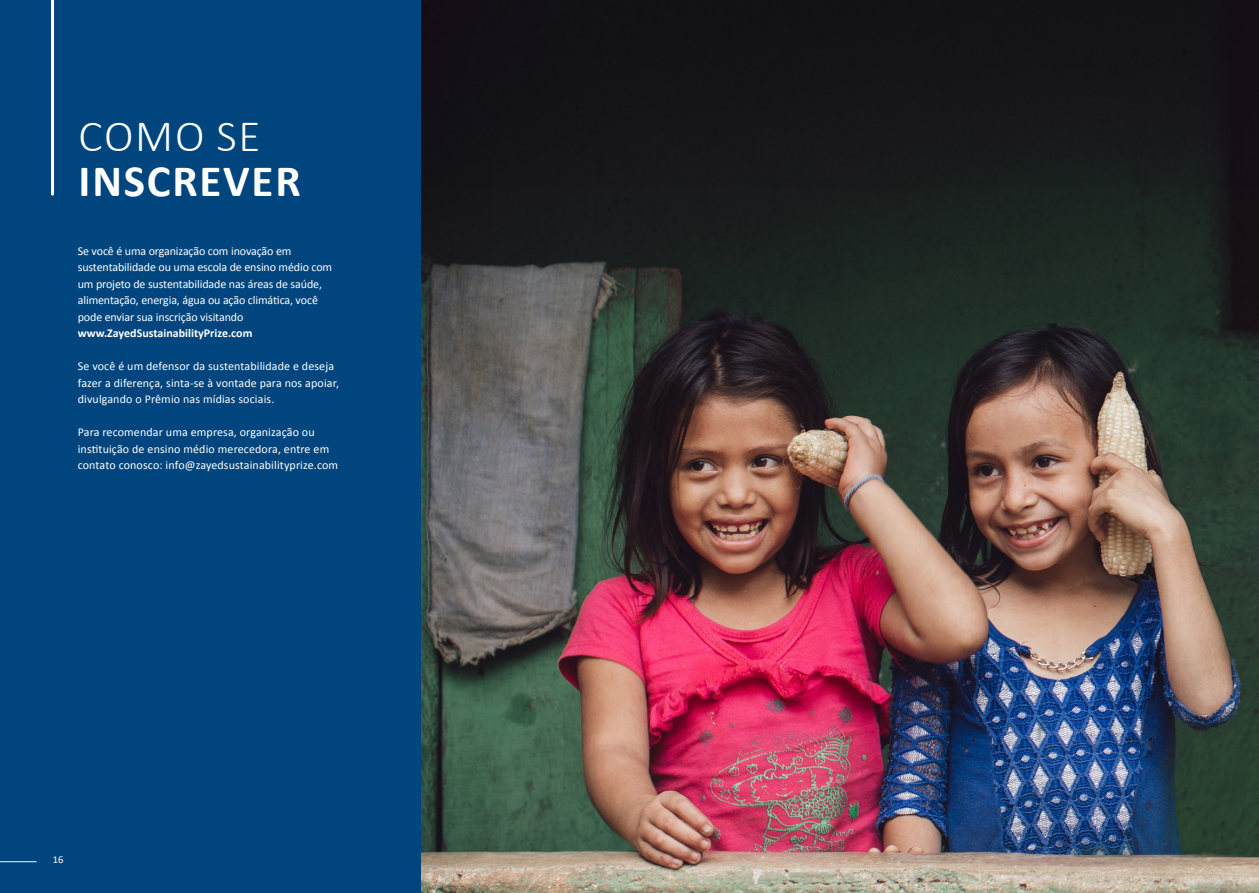
<style>
.page{position:relative;width:1259px;height:893px;background:#fff}
.page>*{position:absolute;margin:0;border:0;box-sizing:border-box;transform-origin:0 0}
.t1{font:700 45px "Calibri";letter-spacing:.04em;color:#fff}
.t2{font:300 45px "Calibri";letter-spacing:.04em;color:#fff}
.t3{font:12px/16.5px "Calibri";letter-spacing:-.005em;color:#fff}
.t4{font:700 12px "Calibri";color:#fff}
.t5{font:10.5px "Calibri";color:#fff}
</style>
<div class="page">
<div style="left:0;top:0;width:629px;height:893px;background:#00457d"></div>
<hr style="left:0;top:861px;width:37px;height:1px;background:#fff">
<img style="left:421px;top:0;width:838px;height:893px">
<hr style="left:51px;top:0;width:3px;height:194px;background:#fff">
<h1 class="t2" style="left:79px;top:108px;width:183px">COMO SE</h1>
<h1 class="t1" style="left:79px;top:149px;width:223px">INSCREVER</h1>
<p class="t3" style="left:78px;top:242px;width:256px">Se você é uma organização com inovação em sustentabilidade ou uma escola de ensino médio com um projeto de sustentabilidade nas áreas de saúde, alimentação, energia, água ou ação climática, você pode enviar sua inscrição visitando</p>
<p class="t4" style="left:78px;top:325px;width:176px">www.ZayedSustainabilityPrize.com</p>
<p class="t3" style="left:78px;top:357px;width:263px">Se você é um defensor da sustentabilidade e deseja fazer a diferença, sinta-se à vontade para nos apoiar, divulgando o Prêmio nas mídias sociais.</p>
<p class="t3" style="left:78px;top:423px;width:262px">Para recomendar uma empresa, organização ou instituição de ensino médio merecedora, entre em contato conosco: info@zayedsustainabilityprize.com</p>
<p class="t5" style="left:53px;top:852px;width:12px">16</p>
</div>
